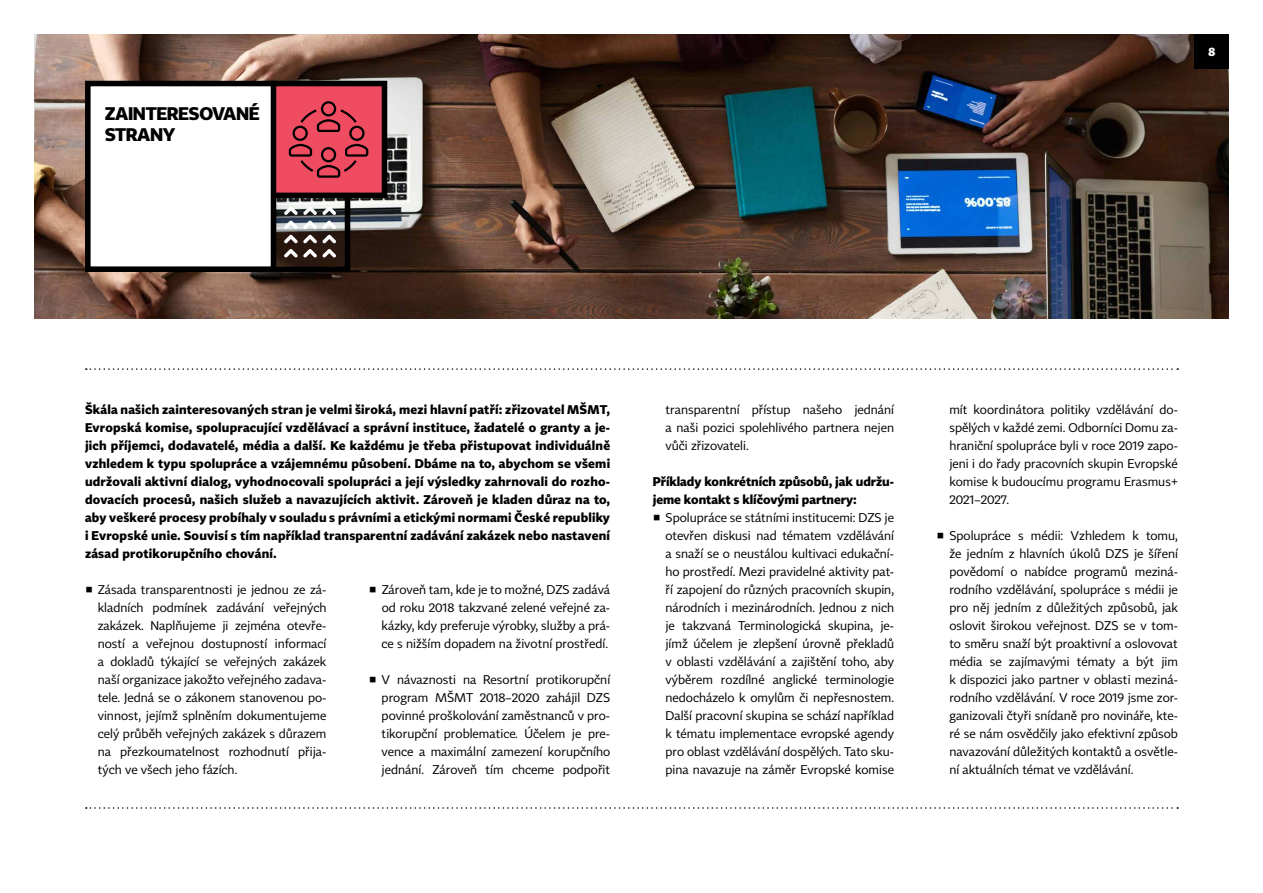
<style>
.page{position:relative;width:1263px;height:893px;background:#fff}
.page>*{position:absolute;margin:0;border:0;box-sizing:border-box;transform-origin:0 0}
.t1{font:700 18px "Tabac Sans";letter-spacing:-.02em;color:#000}
.t2{font:12.45px/18px "Tabac Sans";color:#000;text-align:justify}
.t3{font:700 12.45px/18px "Tabac Sans";letter-spacing:.015em;color:#000;text-align:justify}
.t4{font:700 12.45px/18px "Tabac Sans";letter-spacing:-.005em;color:#000}
.t5{font:700 12px "Tabac Sans";color:#fff}
</style>
<div class="page">
<img style="left:34px;top:34px;width:1195px;height:285px">
<div style="left:1195px;top:34px;width:34px;height:34px;background:#000"></div>
<div style="left:270px;top:192px;width:80px;height:80px;border:6px solid #000"></div>
<div style="left:270px;top:81px;width:117px;height:117px;background:#ef4b61;border:6px solid #000"></div>
<div style="left:85px;top:81px;width:191px;height:191px;background:#fff;border:6px solid #000"></div>
<svg style="left:86px;top:807px;width:1092px;height:2px"></svg>
<svg style="left:86px;top:368px;width:1092px;height:2px"></svg>
<svg style="left:284px;top:206px;width:52px;height:9px"></svg>
<svg style="left:284px;top:221px;width:52px;height:8px"></svg>
<svg style="left:284px;top:235px;width:52px;height:8px"></svg>
<svg style="left:284px;top:249px;width:52px;height:9px"></svg>
<svg style="left:288px;top:108px;width:81px;height:70px"></svg>
<div style="left:321px;top:101px;width:15px;height:15px;border:2px solid #000;border-radius:50%"></div>
<div style="left:321px;top:147px;width:15px;height:15px;border:2px solid #000;border-radius:50%"></div>
<div style="left:349px;top:126px;width:16px;height:15px;border:2px solid #000;border-radius:50%"></div>
<div style="left:293px;top:126px;width:15px;height:15px;border:2px solid #000;border-radius:50%"></div>
<h1 class="t1" style="left:105px;top:102px;width:35px">ZAINTERE</h1>
<h1 class="t1" style="left:189px;top:102px;width:72px">SOVANÉ</h1>
<h1 class="t1" style="left:105px;top:124px;width:59px">STRANY</h1>
<p class="t5" style="left:1208px;top:44px;width:9px">8</p>
<p class="t3" style="left:85px;top:401px;width:527px">Škála našich zainteresovaných stran je velmi široká, mezi hlavní patří: zřizovatel MŠMT, Evropská komise, spolupracující vzdělávací a správní instituce, žadatelé o granty a je&shy;jich příjemci, dodavatelé, média a další. Ke každému je třeba přistupovat individuálně vzhledem k typu spolupráce a vzájemnému působení. Dbáme na to, abychom se všemi udržovali aktivní dialog, vyhodnocovali spolupráci a její výsledky zahrnovali do rozho&shy;dovacích procesů, našich služeb a navazujících aktivit. Zároveň je kladen důraz na to, aby veškeré procesy probíhaly v souladu s právními a etickými normami České republiky i Evropské unie. Souvisí s tím například transparentní zadávání zakázek nebo nastavení zásad protikorupčního chování.</p>
<p class="t2" style="left:98px;top:581px;width:230px;text-indent:-13px">◾ Zásada transparentnosti je jednou ze zá&shy;kladních podmínek zadávání veřejných zakázek. Naplňujeme ji zejména otevře&shy;ností a veřejnou dostupností informací a dokladů týkající se veřejných zakázek naší organizace jakožto veřejného zadava&shy;tele. Jedná se o zákonem stanovenou po&shy;vinnost, jejímž splněním dokumentujeme celý průběh veřejných zakázek s důrazem na přezkoumatelnost rozhodnutí přija&shy;tých ve všech jeho fázích.</p>
<p class="t2" style="left:382px;top:581px;width:230px;text-indent:-13px">◾ Zároveň tam, kde je to možné, DZS zadává od roku 2018 takzvané zelené veřejné za&shy;kázky, kdy preferuje výrobky, služby a prá&shy;ce s nižším dopadem na životní prostředí.</p>
<p class="t2" style="left:382px;top:671px;width:230px;text-indent:-13px">◾ V návaznosti na Resortní protikorupční program MŠMT 2018–2020 zahájil DZS povinné proškolování zaměstnanců v pro&shy;tikorupční problematice. Účelem je pre&shy;vence a maximální zamezení korupčního jednání. Zároveň tím chceme podpořit</p>
<p class="t2" style="left:665px;top:401px;width:230px">transparentní přístup našeho jednání a naši pozici spolehlivého partnera nejen vůči zřizovateli.</p>
<p class="t4" style="left:653px;top:473px;width:243px">Příklady konkrétních způsobů, jak udržu&shy;jeme kontakt s klíčovými partnery:</p>
<p class="t2" style="left:665px;top:509px;width:230px;text-indent:-13px">◾ Spolupráce se státními institucemi: DZS je otevřen diskusi nad tématem vzdělávání a snaží se o neustálou kultivaci edukační&shy;ho prostředí. Mezi pravidelné aktivity pat&shy;ří zapojení do různých pracovních skupin, národních i mezinárodních. Jednou z nich je takzvaná Terminologická skupina, je&shy;jímž účelem je zlepšení úrovně překladů v oblasti vzdělávání a zajištění toho, aby výběrem rozdílné anglické terminologie nedocházelo k omylům či nepřesnostem.<br>Další pracovní skupina se schází například k tématu implementace evropské agendy pro oblast vzdělávání dospělých. Tato sku&shy;pina navazuje na záměr Evropské komise</p>
<p class="t2" style="left:949px;top:401px;width:230px">mít koordinátora politiky vzdělávání do&shy;spělých v každé zemi. Odborníci Domu za&shy;hraniční spolupráce byli v roce 2019 zapo&shy;jeni i do řady pracovních skupin Evropské komise k budoucímu programu Erasmus+ 2021–2027.</p>
<p class="t2" style="left:949px;top:527px;width:230px;text-indent:-13px">◾ Spolupráce s médii: Vzhledem k tomu, že jedním z hlavních úkolů DZS je šíření povědomí o nabídce programů meziná&shy;rodního vzdělávání, spolupráce s médii je pro něj jedním z důležitých způsobů, jak oslovit širokou veřejnost. DZS se v tom&shy;to směru snaží být proaktivní a oslovovat média se zajímavými tématy a být jim k dispozici jako partner v oblasti meziná&shy;rodního vzdělávání. V roce 2019 jsme zor&shy;ganizovali čtyři snídaně pro novináře, kte&shy;ré se nám osvědčily jako efektivní způsob navazování důležitých kontaktů a osvětle&shy;ní aktuálních témat ve vzdělávání.</p>
</div>
